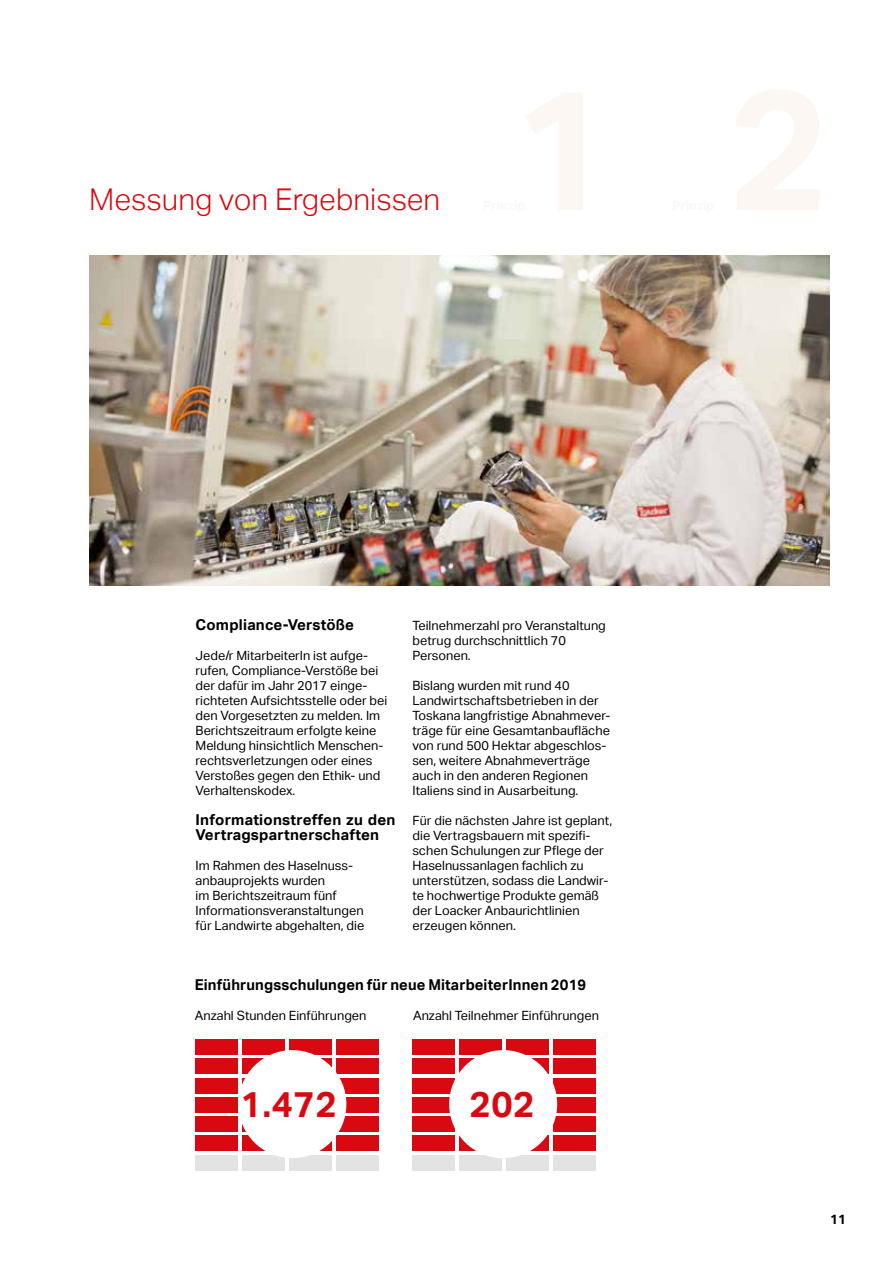
<style>
.page{position:relative;width:893px;height:1263px;background:#fff}
.page>*{position:absolute;margin:0;border:0;box-sizing:border-box;transform-origin:0 0}
.t1{font:700 36px "Aktiv Grotesk";letter-spacing:.015em;color:#d90912}
.t2{font:300 30px "Aktiv Grotesk";color:#d90912}
.t3{font:700 15px/15px "Aktiv Grotesk";letter-spacing:.01em;color:#000}
.t4{font:700 13.5px "Aktiv Grotesk";color:#000}
.t5{font:12.75px/15px "Aktiv Grotesk";color:#000}
</style>
<div class="page">
<img style="left:89px;top:255px;width:740px;height:330px">
<div style="left:196px;top:1155px;width:42px;height:15px;background:#e3e3e3"></div>
<div style="left:196px;top:1136px;width:42px;height:15px;background:#d90912"></div>
<div style="left:196px;top:1116px;width:42px;height:15px;background:#d90912"></div>
<div style="left:196px;top:1097px;width:42px;height:15px;background:#d90912"></div>
<div style="left:196px;top:1078px;width:42px;height:15px;background:#d90912"></div>
<div style="left:196px;top:1059px;width:42px;height:15px;background:#d90912"></div>
<div style="left:196px;top:1039px;width:42px;height:15px;background:#d90912"></div>
<div style="left:242px;top:1155px;width:43px;height:15px;background:#e3e3e3"></div>
<div style="left:242px;top:1136px;width:43px;height:15px;background:#d90912"></div>
<div style="left:242px;top:1116px;width:43px;height:15px;background:#d90912"></div>
<div style="left:242px;top:1078px;width:43px;height:15px;background:#d90912"></div>
<div style="left:242px;top:1059px;width:43px;height:15px;background:#d90912"></div>
<div style="left:242px;top:1039px;width:43px;height:15px;background:#d90912"></div>
<div style="left:289px;top:1155px;width:43px;height:15px;background:#e3e3e3"></div>
<svg style="left:319px;top:1141px;width:13px;height:10px"></svg>
<svg style="left:323px;top:1059px;width:9px;height:8px"></svg>
<div style="left:289px;top:1039px;width:43px;height:15px;background:#d90912"></div>
<div style="left:336px;top:1155px;width:42px;height:15px;background:#e3e3e3"></div>
<div style="left:336px;top:1136px;width:42px;height:15px;background:#d90912"></div>
<div style="left:336px;top:1116px;width:42px;height:15px;background:#d90912"></div>
<div style="left:336px;top:1097px;width:42px;height:15px;background:#d90912"></div>
<div style="left:336px;top:1078px;width:42px;height:15px;background:#d90912"></div>
<div style="left:336px;top:1059px;width:42px;height:15px;background:#d90912"></div>
<div style="left:336px;top:1039px;width:42px;height:15px;background:#d90912"></div>
<div style="left:412px;top:1155px;width:43px;height:15px;background:#e3e3e3"></div>
<div style="left:412px;top:1136px;width:43px;height:15px;background:#d90912"></div>
<div style="left:412px;top:1116px;width:43px;height:15px;background:#d90912"></div>
<div style="left:412px;top:1097px;width:43px;height:15px;background:#d90912"></div>
<div style="left:412px;top:1078px;width:43px;height:15px;background:#d90912"></div>
<div style="left:412px;top:1059px;width:43px;height:15px;background:#d90912"></div>
<div style="left:412px;top:1039px;width:43px;height:15px;background:#d90912"></div>
<div style="left:459px;top:1155px;width:43px;height:15px;background:#e3e3e3"></div>
<div style="left:459px;top:1136px;width:43px;height:15px;background:#d90912"></div>
<div style="left:459px;top:1059px;width:43px;height:15px;background:#d90912"></div>
<div style="left:459px;top:1039px;width:43px;height:15px;background:#d90912"></div>
<div style="left:506px;top:1155px;width:42px;height:15px;background:#e3e3e3"></div>
<div style="left:506px;top:1136px;width:42px;height:15px;background:#d90912"></div>
<div style="left:506px;top:1059px;width:42px;height:15px;background:#d90912"></div>
<div style="left:506px;top:1039px;width:42px;height:15px;background:#d90912"></div>
<div style="left:553px;top:1155px;width:42px;height:15px;background:#e3e3e3"></div>
<div style="left:553px;top:1136px;width:42px;height:15px;background:#d90912"></div>
<div style="left:553px;top:1116px;width:42px;height:15px;background:#d90912"></div>
<div style="left:553px;top:1097px;width:42px;height:15px;background:#d90912"></div>
<div style="left:553px;top:1078px;width:42px;height:15px;background:#d90912"></div>
<div style="left:553px;top:1059px;width:42px;height:15px;background:#d90912"></div>
<div style="left:553px;top:1039px;width:42px;height:15px;background:#d90912"></div>
<div style="left:238px;top:1050px;width:108px;height:108px;background:#fff;border-radius:50%"></div>
<div style="left:449px;top:1050px;width:108px;height:108px;background:#fff;border-radius:50%"></div>
<h2 class="t2" style="left:89px;top:182px;width:353px">Messung von Ergebnissen</h2>
<p class="t3" style="left:196px;top:617px;width:160px">Compliance-Verstöße</p>
<p class="t5" style="left:196px;top:648px;width:193px">Jede/r MitarbeiterIn ist aufge&shy;rufen, Compliance-Verstöße bei der dafür im Jahr 2017 einge&shy;richteten Aufsichtsstelle oder bei den Vorgesetzten zu melden. Im<br>Berichtszeitraum erfolgte keine<br>Meldung hinsichtlich Menschen&shy;rechtsverletzungen oder eines<br>Verstoßes gegen den Ethik- und<br>Verhaltenskodex.</p>
<p class="t3" style="left:196px;top:812px;width:201px">Informationstreffen zu den<br>Vertragspartnerschaften</p>
<p class="t5" style="left:196px;top:858px;width:170px">Im Rahmen des Haselnuss&shy;anbauprojekts wurden<br>im Berichtszeitraum fünf<br>Informationsveranstaltungen für Landwirte abgehalten, die</p>
<p class="t5" style="left:412px;top:618px;width:195px">Teilnehmerzahl pro Veranstaltung betrug durchschnittlich 70<br>Personen.</p>
<p class="t5" style="left:412px;top:678px;width:200px">Bislang wurden mit rund 40<br>Landwirtschaftsbetrieben in der<br>Toskana langfristige Abnahmever&shy;träge für eine Gesamtanbaufläche von rund 500 Hektar abgeschlos&shy;sen, weitere Abnahmeverträge auch in den anderen Regionen<br>Italiens sind in Ausarbeitung.</p>
<p class="t5" style="left:412px;top:813px;width:201px">Für die nächsten Jahre ist geplant, die Vertragsbauern mit spezifi&shy;schen Schulungen zur Pflege der<br>Haselnussanlagen fachlich zu unterstützen, sodass die Landwir&shy;te hochwertige Produkte gemäß der Loacker Anbaurichtlinien erzeugen können.</p>
<p class="t3" style="left:195px;top:977px;width:393px">Einführungsschulungen für neue MitarbeiterInnen 2019</p>
<p class="t5" style="left:195px;top:1008px;width:173px">Anzahl Stunden Einführungen</p>
<p class="t5" style="left:413px;top:1008px;width:187px">Anzahl Teilnehmer Einführungen</p>
<h1 class="t1" style="left:241px;top:1083px;width:98px">1.472</h1>
<h1 class="t1" style="left:470px;top:1083px;width:67px">202</h1>
<p class="t4" style="left:830px;top:1211px;width:17px">11</p>
</div>
